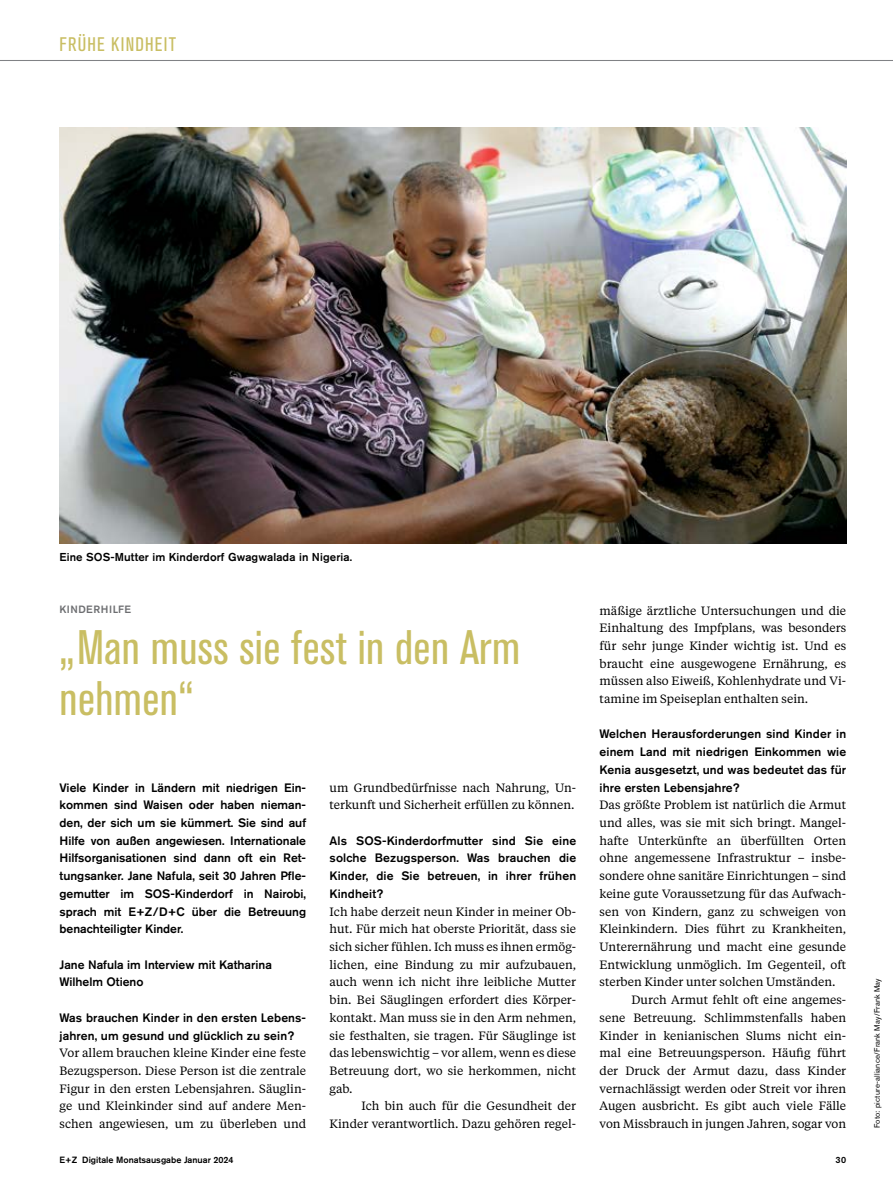
<style>
.page{position:relative;width:893px;height:1191px;background:#fff}
.page>*{position:absolute;margin:0;border:0;box-sizing:border-box;transform-origin:0 0}
.t1{font:condensed 48px/51px "Akzidenz Grotesk BE";letter-spacing:.01em;color:#c9be63}
.t2{font:condensed 19.5px "Akzidenz Grotesk BE";letter-spacing:.06em;color:#c9be63}
.t3{font:500 12.15px/17.7px "Akzidenz Grotesk BE";letter-spacing:.01em;color:#000;text-align:justify}
.t4{font:12px/17.7px "Tiempos Text";color:#000;text-align:justify}
.t5{font:500 11.4px "Akzidenz Grotesk BE";letter-spacing:.01em;color:#000}
.t6{font:500 10.5px "Akzidenz Grotesk BE";letter-spacing:.055em;color:#6d6e71}
.t7{font:500 9px "Akzidenz Grotesk BE";color:#000}
.t8{font:7.8px "Akzidenz Grotesk BE";letter-spacing:.02em;color:#000}
</style>
<div class="page">
<hr style="left:0;top:60px;width:893px;height:1px;background:#808285">
<img style="left:60px;top:128px;width:786px;height:416px">
<h2 class="t2" style="left:60px;top:33px;width:118px">FRÜHE KINDHEIT</h2>
<p class="t5" style="left:60px;top:550px;width:294px">Eine SOS-Mutter im Kinderdorf Gwagwalada in Nigeria.</p>
<p class="t6" style="left:60px;top:603px;width:73px">KINDERHILFE</p>
<h1 class="t1" style="left:60px;top:623px;width:462px">„Man muss sie fest in den Arm nehmen“</h1>
<p class="t3" style="left:60px;top:778px;width:248px">Viele Kinder in Ländern mit niedrigen Ein&shy;kommen sind Waisen oder haben nieman&shy;den, der sich um sie kümmert. Sie sind auf Hilfe von außen angewiesen. Internationale Hilfsorganisationen sind dann oft ein Ret&shy;tungsanker. Jane Nafula, seit 30 Jahren Pfle&shy;gemutter im SOS-Kinderdorf in Nairobi, sprach mit E+Z/D+C über die Betreuung benachteiligter Kinder.</p>
<p class="t3" style="left:60px;top:955px;width:214px">Jane Nafula im Interview mit Katharina<br>Wilhelm Otieno</p>
<p class="t3" style="left:60px;top:1008px;width:248px">Was brauchen Kinder in den ersten Lebens&shy;jahren, um gesund und glücklich zu sein?</p>
<p class="t4" style="left:60px;top:1043px;width:248px">Vor allem brauchen kleine Kinder eine feste Bezugsperson. Diese Person ist die zentrale Figur in den ersten Lebensjahren. Säuglin&shy;ge und Kleinkinder sind auf andere Men&shy;schen angewiesen, um zu überleben und</p>
<p class="t4" style="left:330px;top:778px;width:248px">um Grundbedürfnisse nach Nahrung, Un&shy;terkunft und Sicherheit erfüllen zu können.</p>
<p class="t3" style="left:330px;top:831px;width:248px">Als SOS-Kinderdorfmutter sind Sie eine solche Bezugsperson. Was brauchen die Kinder, die Sie betreuen, in ihrer frühen Kindheit?</p>
<p class="t4" style="left:330px;top:902px;width:248px">Ich habe derzeit neun Kinder in meiner Ob&shy;hut. Für mich hat oberste Priorität, dass sie sich sicher fühlen. Ich muss es ihnen ermög&shy;lichen, eine Bindung zu mir aufzubauen, auch wenn ich nicht ihre leibliche Mutter bin. Bei Säuglingen erfordert dies Körper&shy;kontakt. Man muss sie in den Arm nehmen, sie festhalten, sie tragen. Für Säuglinge ist das lebenswichtig – vor allem, wenn es diese Betreuung dort, wo sie herkommen, nicht gab.</p>
<p class="t4" style="left:330px;top:1096px;width:248px;text-align:right">Ich bin auch für die Gesundheit der<br>Kinder verantwortlich. Dazu gehören regel-</p>
<p class="t4" style="left:600px;top:601px;width:248px">mäßige ärztliche Untersuchungen und die Einhaltung des Impfplans, was besonders für sehr junge Kinder wichtig ist. Und es braucht eine ausgewogene Ernährung, es müssen also Eiweiß, Kohlenhydrate und Vi&shy;tamine im Speiseplan enthalten sein.</p>
<p class="t3" style="left:600px;top:725px;width:248px">Welchen Herausforderungen sind Kinder in einem Land mit niedrigen Einkommen wie Kenia ausgesetzt, und was bedeutet das für ihre ersten Lebensjahre?</p>
<p class="t4" style="left:600px;top:795px;width:248px">Das größte Problem ist natürlich die Armut</p>
<p class="t4" style="left:600px;top:813px;width:248px">und alles, was sie mit sich bringt. Mangel-</p>
<p class="t4" style="left:600px;top:831px;width:248px">hafte Unterkünfte an überfüllten Orten</p>
<p class="t4" style="left:600px;top:848px;width:248px">ohne angemessene Infrastruktur – insbe-</p>
<p class="t4" style="left:600px;top:866px;width:248px">sondere ohne sanitäre Einrichtungen – sind</p>
<p class="t4" style="left:600px;top:884px;width:248px">keine gute Voraussetzung für das Aufwach-</p>
<p class="t4" style="left:600px;top:902px;width:248px">sen von Kindern, ganz zu schweigen von</p>
<p class="t4" style="left:600px;top:919px;width:248px">Kleinkindern. Dies führt zu Krankheiten,</p>
<p class="t4" style="left:600px;top:937px;width:248px">Unterernährung und macht eine gesunde</p>
<p class="t4" style="left:600px;top:955px;width:248px">Entwicklung unmöglich. Im Gegenteil, oft</p>
<p class="t4" style="left:600px;top:972px;width:237px">sterben Kinder unter solchen Umständen.</p>
<p class="t4" style="left:631px;top:990px;width:216px">Durch Armut fehlt oft eine angemes-</p>
<p class="t4" style="left:600px;top:1008px;width:248px">sene Betreuung. Schlimmstenfalls haben</p>
<p class="t4" style="left:600px;top:1025px;width:248px">Kinder in kenianischen Slums nicht ein-</p>
<p class="t4" style="left:600px;top:1043px;width:248px">mal eine Betreuungsperson. Häufig führt</p>
<p class="t4" style="left:600px;top:1061px;width:248px">der Druck der Armut dazu, dass Kinder</p>
<p class="t4" style="left:600px;top:1079px;width:248px">vernachlässigt werden oder Streit vor ihren</p>
<p class="t4" style="left:600px;top:1096px;width:248px">Augen ausbricht. Es gibt auch viele Fälle</p>
<p class="t4" style="left:600px;top:1114px;width:248px">von Missbrauch in jungen Jahren, sogar von</p>
<p class="t7" style="left:60px;top:1154px;width:176px">E+Z Digitale Monatsausgabe Januar 2024</p>
<p class="t7" style="left:835px;top:1154px;width:12px">30</p>
<p class="t8" style="left:872px;top:1128px;width:151px;rotate:-90deg">Foto: picture-alliance/Frank May/Frank May</p>
</div>
